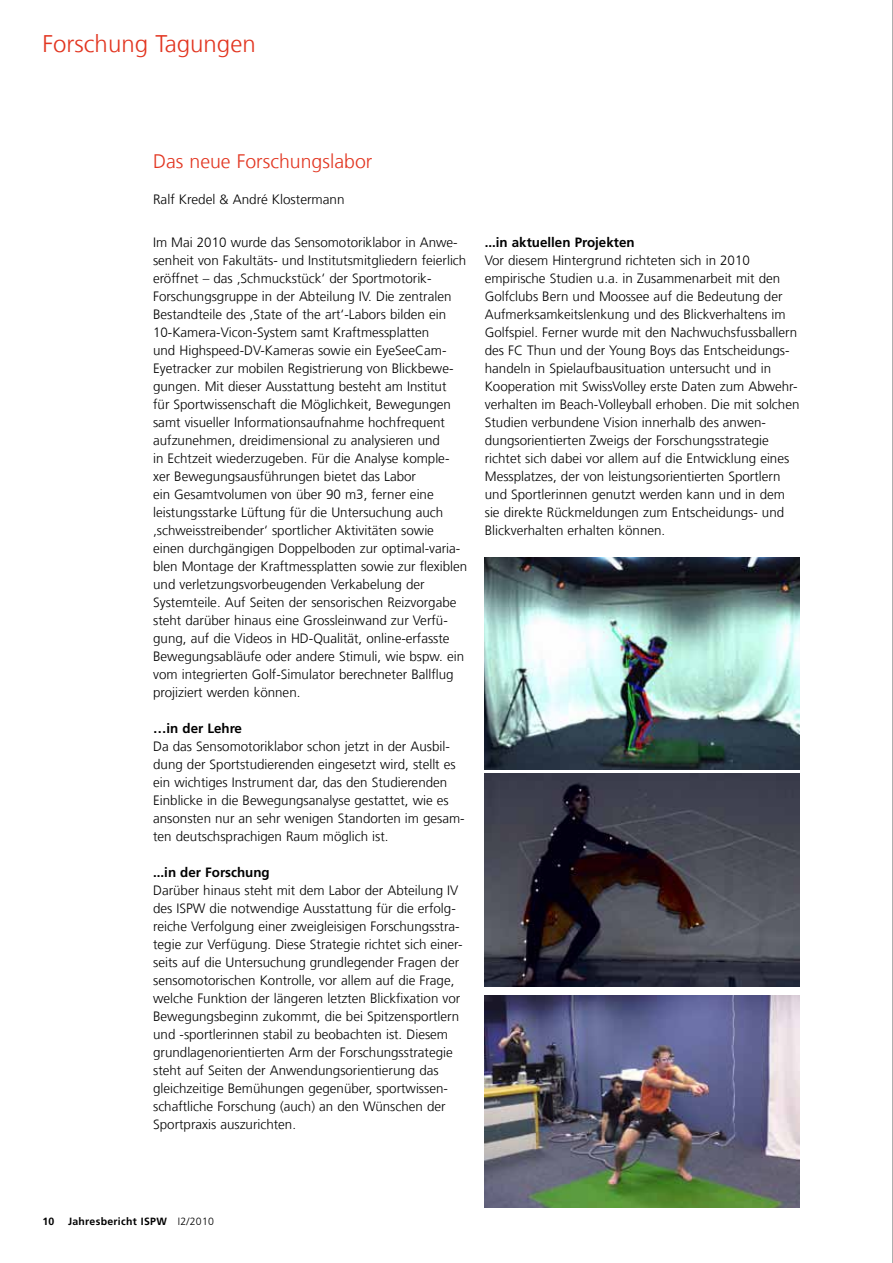
<style>
.page{position:relative;width:893px;height:1263px;background:#fff}
.page>*{position:absolute;margin:0;border:0;box-sizing:border-box;transform-origin:0 0}
.t1{font:300 24px "Frutiger LT Com";color:#e23520}
.t2{font:300 19.5px "Frutiger LT Com";color:#e23520}
.t3{font:300 13.5px/18px "Frutiger LT Com";color:#000}
.t4{font:700 13.5px "Frutiger LT Com";color:#000}
.t5{font:700 10.5px "Frutiger LT Com";letter-spacing:.03em;color:#000}
.s1{font-weight:300}
</style>
<div class="page">
<hr style="left:892px;top:0;width:1px;height:1263px;background:#959595">
<img style="left:485px;top:557px;width:314px;height:213px">
<img style="left:485px;top:774px;width:314px;height:212px">
<img style="left:485px;top:995px;width:314px;height:213px">
<h1 class="t1" style="left:43px;top:30px;width:215px">Forschung Tagungen</h1>
<h2 class="t2" style="left:153px;top:150px;width:221px">Das neue Forschungslabor</h2>
<p class="t3" style="left:153px;top:191px;width:193px">Ralf Kredel &amp; André Klostermann</p>
<p class="t3" style="left:153px;top:234px;width:316px">Im Mai 2010 wurde das Sensomotoriklabor in Anwe&shy;senheit von Fakultäts- und Institutsmitgliedern feierlich eröffnet – das ‚Schmuckstück‘ der Sportmotorik-Forschungsgruppe in der Abteilung IV. Die zentralen Bestandteile des ‚State of the art‘-Labors bilden ein 10-Kamera-Vicon-System samt Kraftmessplatten<br>und Highspeed-DV-Kameras sowie ein EyeSeeCam-Eyetracker zur mobilen Registrierung von Blickbewe&shy;gungen. Mit dieser Ausstattung besteht am Institut<br>für Sportwissenschaft die Möglichkeit, Bewegungen samt visueller Informationsaufnahme hochfrequent aufzunehmen, dreidimensional zu analysieren und<br>in Echtzeit wiederzugeben. Für die Analyse komple&shy;xer Bewegungsausführungen bietet das Labor<br>ein Gesamtvolumen von über 90 m3, ferner eine leistungsstarke Lüftung für die Untersuchung auch ‚schweisstreibender‘ sportlicher Aktivitäten sowie einen durchgängigen Doppelboden zur optimal-varia&shy;blen Montage der Kraftmessplatten sowie zur flexiblen und verletzungsvorbeugenden Verkabelung der Systemteile. Auf Seiten der sensorischen Reizvorgabe steht darüber hinaus eine Grossleinwand zur Verfü&shy;gung, auf die Videos in HD-Qualität, online-erfasste Bewegungsabläufe oder andere Stimuli, wie bspw. ein vom integrierten Golf-Simulator berechneter Ballflug projiziert werden können.</p>
<p class="t4" style="left:153px;top:721px;width:90px">…in der Lehre</p>
<p class="t3" style="left:153px;top:738px;width:313px">Da das Sensomotoriklabor schon jetzt in der Ausbil&shy;dung der Sportstudierenden eingesetzt wird, stellt es ein wichtiges Instrument dar, das den Studierenden Einblicke in die Bewegungsanalyse gestattet, wie es ansonsten nur an sehr wenigen Standorten im gesam&shy;ten deutschsprachigen Raum möglich ist.</p>
<p class="t4" style="left:153px;top:865px;width:118px">...in der Forschung</p>
<p class="t3" style="left:153px;top:882px;width:311px">Darüber hinaus steht mit dem Labor der Abteilung IV des ISPW die notwendige Ausstattung für die erfolg&shy;reiche Verfolgung einer zweigleisigen Forschungsstra&shy;tegie zur Verfügung. Diese Strategie richtet sich einer&shy;seits auf die Untersuchung grundlegender Fragen der sensomotorischen Kontrolle, vor allem auf die Frage, welche Funktion der längeren letzten Blickfixation vor Bewegungsbeginn zukommt, die bei Spitzensportlern und -sportlerinnen stabil zu beobachten ist. Diesem grundlagenorientierten Arm der Forschungsstrategie steht auf Seiten der Anwendungsorientierung das gleichzeitige Bemühungen gegenüber, sportwissen&shy;schaftliche Forschung (auch) an den Wünschen der Sportpraxis auszurichten.</p>
<p class="t4" style="left:485px;top:235px;width:151px">...in aktuellen Projekten</p>
<p class="t3" style="left:485px;top:252px;width:316px">Vor diesem Hintergrund richteten sich in 2010 empirische Studien u.a. in Zusammenarbeit mit den Golfclubs Bern und Moossee auf die Bedeutung der Aufmerksamkeitslenkung und des Blickverhaltens im Golfspiel. Ferner wurde mit den Nachwuchsfussballern des FC Thun und der Young Boys das Entscheidungs&shy;handeln in Spielaufbausituation untersucht und in Kooperation mit SwissVolley erste Daten zum Abwehr&shy;verhalten im Beach-Volleyball erhoben. Die mit solchen Studien verbundene Vision innerhalb des anwen&shy;dungsorientierten Zweigs der Forschungsstrategie richtet sich dabei vor allem auf die Entwicklung eines Messplatzes, der von leistungsorientierten Sportlern und Sportlerinnen genutzt werden kann und in dem sie direkte Rückmeldungen zum Entscheidungs- und Blickverhalten erhalten können.</p>
<p class="t5" style="left:43px;top:1215px;width:13px">10</p>
<p class="t5" style="left:68px;top:1215px;width:148px">Jahresbericht ISPW <span class="s1">I2/2010</span></p>
</div>
